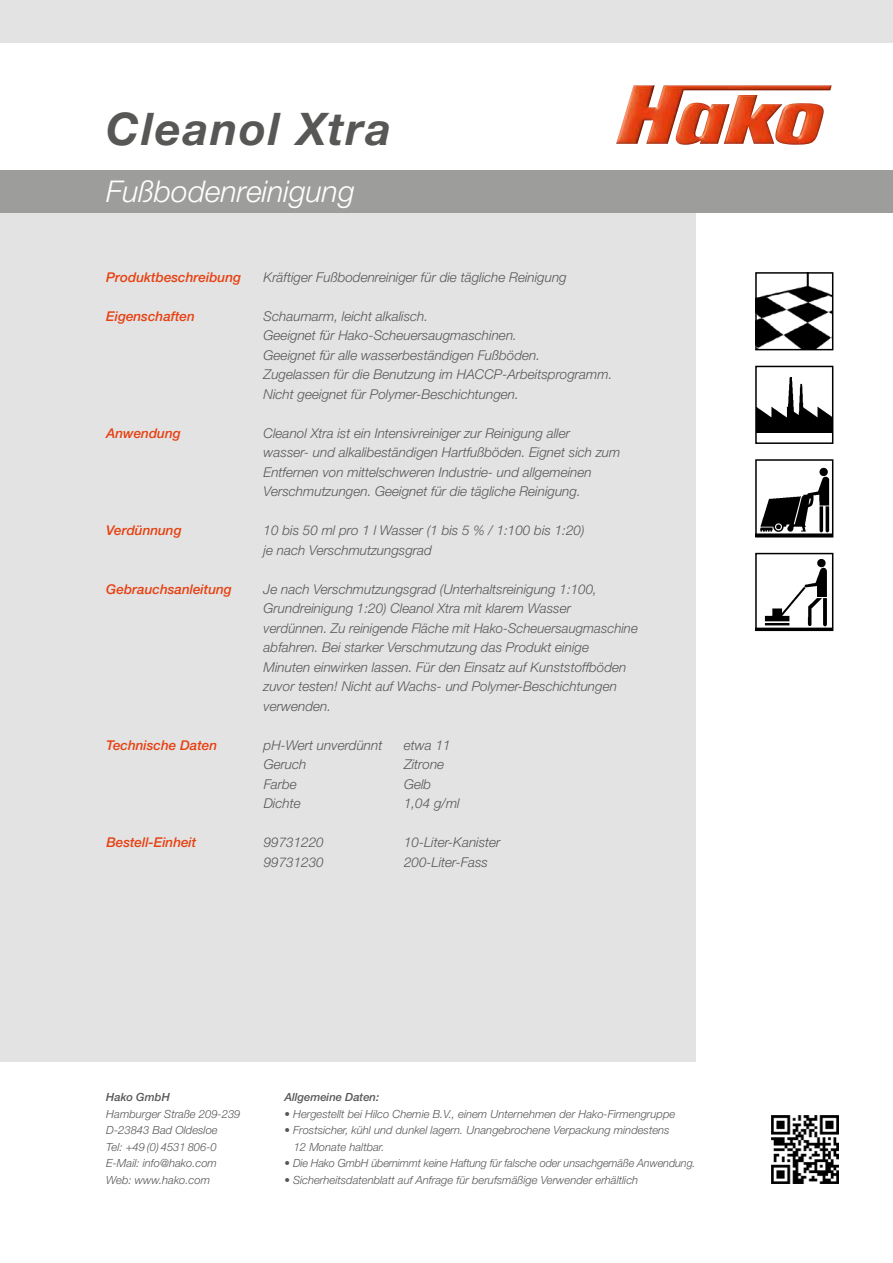
<style>
.page{position:relative;width:893px;height:1263px;background:#fff}
.page>*{position:absolute;margin:0;border:0;box-sizing:border-box;transform-origin:0 0}
.t1{font:italic 700 45px "Helvetica Neue LT Std";letter-spacing:.04em;color:#575756}
.t2{font:italic 300 30px "Helvetica Neue LT Std";color:#fff}
.t3{font:italic 300 13.5px/19.5px "Helvetica Neue LT Std";color:#575756}
.t4{font:italic 500 13.5px "Helvetica Neue LT Std";color:#e74011}
.t5{font:italic 300 11.25px/16.5px "Helvetica Neue LT Std";color:#575756}
.t6{font:italic 500 11.25px "Helvetica Neue LT Std";color:#575756}
.s1{font-weight:500}
</style>
<div class="page">
<div style="left:0;top:213px;width:695px;height:849px;background:#e3e3e3"></div>
<div style="left:0;top:0;width:893px;height:43px;background:#e3e3e3"></div>
<div style="left:0;top:170px;width:893px;height:43px;background:#9d9d9c"></div>
<img style="left:616px;top:85px;width:216px;height:60px">
<img style="left:771px;top:1116px;width:68px;height:67px">
<img style="left:758px;top:275px;width:72px;height:72px">
<div style="left:755px;top:272px;width:78px;height:78px;border:2px solid #000"></div>
<img style="left:758px;top:467px;width:72px;height:67px">
<div style="left:755px;top:459px;width:78px;height:78px;border:2px solid #000"></div>
<img style="left:758px;top:559px;width:72px;height:69px">
<div style="left:755px;top:553px;width:78px;height:78px;border:2px solid #000"></div>
<img style="left:758px;top:377px;width:72px;height:55px">
<div style="left:755px;top:366px;width:78px;height:78px;border:2px solid #000"></div>
<h1 class="t1" style="left:106px;top:101px;width:286px">Cleanol Xtra</h1>
<h2 class="t2" style="left:106px;top:174px;width:250px">Fußbodenreinigung</h2>
<p class="t4" style="left:106px;top:269px;width:136px">Produktbeschreibung</p>
<p class="t3" style="left:264px;top:267px;width:305px">Kräftiger Fußbodenreiniger für die tägliche Reinigung</p>
<p class="t4" style="left:106px;top:308px;width:90px">Eigenschaften</p>
<p class="t3" style="left:264px;top:306px;width:350px">Schaumarm, leicht alkalisch.<br>Geeignet für Hako-Scheuersaugmaschinen.<br>Geeignet für alle wasserbeständigen Fußböden.<br>Zugelassen für die Benutzung im HACCP-Arbeitsprogramm.<br>Nicht geeignet für Polymer-Beschichtungen.</p>
<p class="t4" style="left:106px;top:425px;width:76px">Anwendung</p>
<p class="t3" style="left:264px;top:423px;width:358px">Cleanol Xtra ist ein Intensivreiniger zur Reinigung aller<br>wasser- und alkalibeständigen Hartfußböden. Eignet sich zum Entfernen von mittelschweren Industrie- und allgemeinen Verschmutzungen. Geeignet für die tägliche Reinigung.</p>
<p class="t4" style="left:106px;top:522px;width:77px">Verdünnung</p>
<p class="t3" style="left:264px;top:520px;width:322px">10 bis 50 ml pro 1 l Wasser (1 bis 5 % / 1:100 bis 1:20) je nach Verschmutzungsgrad</p>
<p class="t4" style="left:106px;top:581px;width:127px">Gebrauchsanleitung</p>
<p class="t3" style="left:264px;top:579px;width:376px">Je nach Verschmutzungsgrad (Unterhaltsreinigung 1:100, Grundreinigung 1:20) Cleanol Xtra mit klarem Wasser verdünnen. Zu reinigende Fläche mit Hako-Scheuersaugmaschine abfahren. Bei starker Verschmutzung das Produkt einige Minuten einwirken lassen. Für den Einsatz auf Kunststoffböden zuvor testen! Nicht auf Wachs- und Polymer-Beschichtungen verwenden.</p>
<p class="t4" style="left:106px;top:737px;width:112px">Technische Daten</p>
<p class="t3" style="left:264px;top:735px;width:120px">pH-Wert unverdünnt</p>
<p class="t3" style="left:404px;top:735px;width:48px">etwa 11</p>
<p class="t3" style="left:264px;top:755px;width:44px">Geruch</p>
<p class="t3" style="left:404px;top:755px;width:42px">Zitrone</p>
<p class="t3" style="left:264px;top:774px;width:35px">Farbe</p>
<p class="t3" style="left:404px;top:774px;width:29px">Gelb</p>
<p class="t3" style="left:264px;top:793px;width:39px">Dichte</p>
<p class="t3" style="left:404px;top:793px;width:57px">1,04 g/ml</p>
<p class="t4" style="left:106px;top:834px;width:92px">Bestell-Einheit</p>
<p class="t3" style="left:264px;top:833px;width:62px">99731220</p>
<p class="t3" style="left:404px;top:833px;width:98px">10-Liter-Kanister</p>
<p class="t3" style="left:264px;top:852px;width:62px">99731230</p>
<p class="t3" style="left:404px;top:852px;width:86px">200-Liter-Fass</p>
<p class="t6" style="left:106px;top:1090px;width:65px">Hako GmbH</p>
<p class="t5" style="left:106px;top:1105px;width:136px">Hamburger Straße 209-239<br>D-23843 Bad Oldesloe<br>Tel: +49 (0) 4531 806-0<br>E-Mail: info@hako.com<br>Web: www.hako.com</p>
<p class="t6" style="left:284px;top:1090px;width:96px">Allgemeine Daten:</p>
<p class="t5" style="left:284px;top:1105px;width:392px"><span class="s1">•</span> Hergestellt bei Hilco Chemie B.V., einem Unternehmen der Hako-Firmengruppe</p>
<p class="t5" style="left:294px;top:1121px;width:377px;text-indent:-9px"><span class="s1">•</span> Frostsicher, kühl und dunkel lagern. Unangebrochene Verpackung mindestens<br>12 Monate haltbar.</p>
<p class="t5" style="left:284px;top:1154px;width:413px"><span class="s1">•</span> Die Hako GmbH übernimmt keine Haftung für falsche oder unsachgemäße Anwendung.</p>
<p class="t5" style="left:284px;top:1171px;width:355px"><span class="s1">•</span> Sicherheitsdatenblatt auf Anfrage für berufsmäßige Verwender erhältlich</p>
</div>
